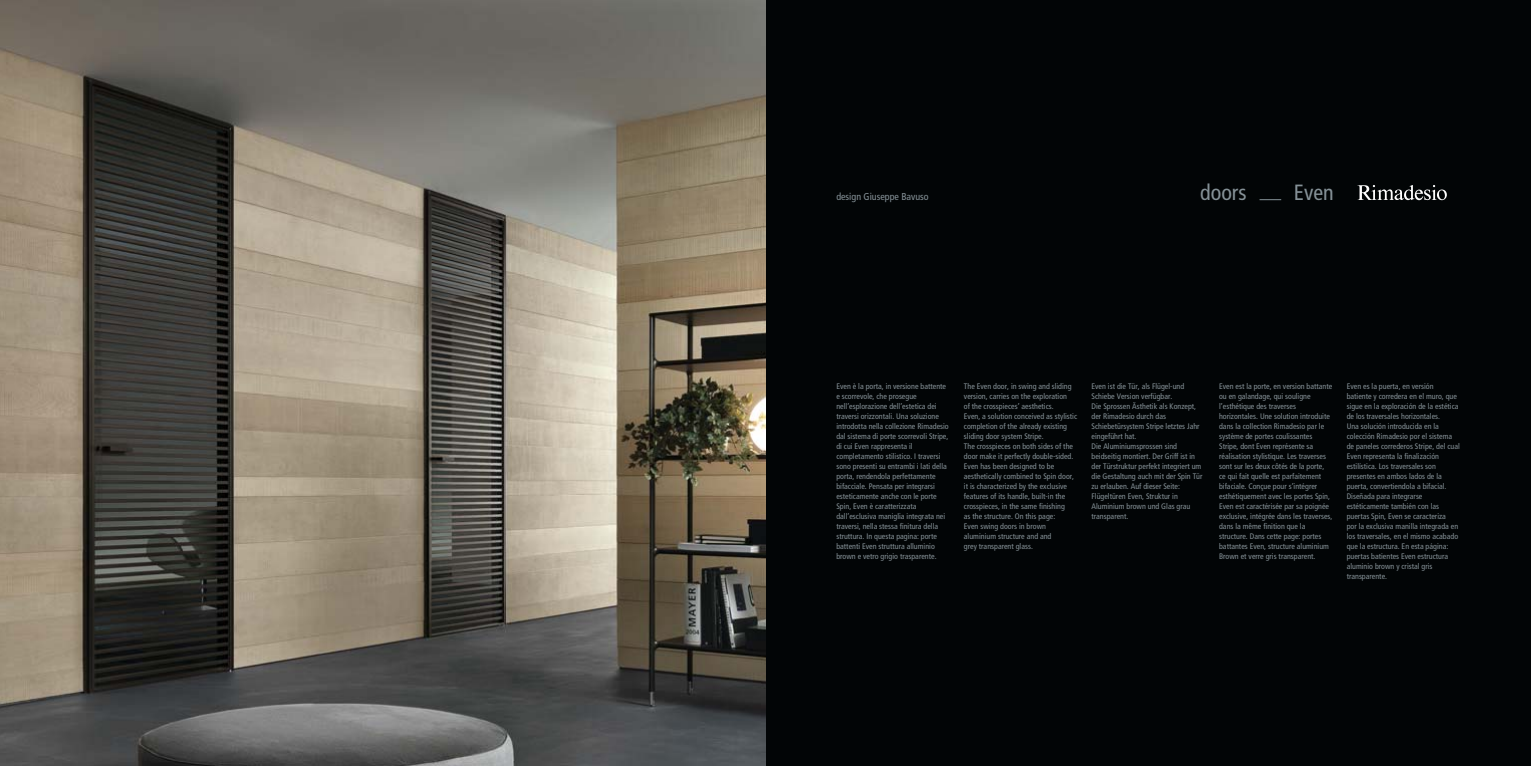
<style>
.page{position:relative;width:1531px;height:766px;background:#fff}
.page>*{position:absolute;margin:0;border:0;box-sizing:border-box;transform-origin:0 0}
.t1{font:condensed 22px "Frutiger";color:#859197}
.t2{font:condensed 10px "Frutiger";color:#859197}
.t3{font:condensed 8px/10px "Frutiger";color:#859197}
</style>
<div class="page">
<div style="left:765px;top:0;width:766px;height:765px;background:#020506"></div>
<svg style="left:1357px;top:185px;width:90px;height:15px"></svg>
<img style="left:0;top:0;width:765px;height:765px">
<svg style="left:1259px;top:199px;width:22px;height:1px"></svg>
<p class="t2" style="left:836px;top:192px;width:94px">design Giuseppe Bavuso</p>
<h1 class="t1" style="left:1200px;top:183px;width:48px">doors</h1>
<h1 class="t1" style="left:1294px;top:183px;width:41px">Even</h1>
<p class="t3" style="left:836px;top:382px;width:114px">Even è la porta, in versione battente e scorrevole, che prosegue nell’esplorazione dell’estetica dei traversi orizzontali. Una soluzione introdotta nella collezione Rimadesio dal sistema di porte scorrevoli Stripe, di cui Even rappresenta il completamento stilistico. I traversi sono presenti su entrambi i lati della porta, rendendola perfettamente bifacciale. Pensata per integrarsi esteticamente anche con le porte Spin, Even è caratterizzata dall’esclusiva maniglia integrata nei traversi, nella stessa finitura della struttura. In questa pagina: porte battenti Even struttura alluminio brown e vetro grigio trasparente.</p>
<p class="t3" style="left:964px;top:382px;width:115px">The Even door, in swing and sliding version, carries on the exploration<br>of the crosspieces’ aesthetics.<br>Even, a solution conceived as stylistic completion of the already existing sliding door system Stripe.<br>The crosspieces on both sides of the door make it perfectly double-sided.<br>Even has been designed to be aesthetically combined to Spin door, it is characterized by the exclusive features of its handle, built-in the crosspieces, in the same finishing<br>as the structure. On this page:<br>Even swing doors in brown aluminium structure and and<br>grey transparent glass.</p>
<p class="t3" style="left:1091px;top:382px;width:112px">Even ist die Tür, als Flügel-und<br>Schiebe Version verfügbar.<br>Die Sprossen Ästhetik als Konzept, der Rimadesio durch das<br>Schiebetürsystem Stripe letztes Jahr eingeführt hat.<br>Die Aluminiumsprossen sind beidseitig montiert. Der Griff ist in der Türstruktur perfekt integriert um die Gestaltung auch mit der Spin Tür zu erlauben. Auf dieser Seite:<br>Flügeltüren Even, Struktur in<br>Aluminium brown und Glas grau transparent.</p>
<p class="t3" style="left:1219px;top:382px;width:115px">Even est la porte, en version battante ou en galandage, qui souligne l’esthétique des traverses horizontales. Une solution introduite dans la collection Rimadesio par le système de portes coulissantes Stripe, dont Even représente sa réalisation stylistique. Les traverses sont sur les deux côtés de la porte, ce qui fait quelle est parfaitement bifaciale. Conçue pour s’intégrer esthétiquement avec les portes Spin, Even est caractérisée par sa poignée exclusive, intégrée dans les traverses, dans la même finition que la structure. Dans cette page: portes battantes Even, structure aluminium Brown et verre gris transparent.</p>
<p class="t3" style="left:1346px;top:382px;width:115px">Even es la puerta, en versión batiente y corredera en el muro, que sigue en la exploración de la estética de los traversales horizontales.<br>Una solución introducida en la colección Rimadesio por el sistema de paneles correderos Stripe, del cual<br>Even representa la finalización estilística. Los traversales son presentes en ambos lados de la puerta, convertiendola a bifacial.<br>Diseñada para integrarse estéticamente también con las puertas Spin, Even se caracteriza<br>por la exclusiva manilla integrada en los traversales, en el mismo acabado que la estructura. En esta página: puertas batientes Even estructura aluminio brown y cristal gris transparente.</p>
</div>
